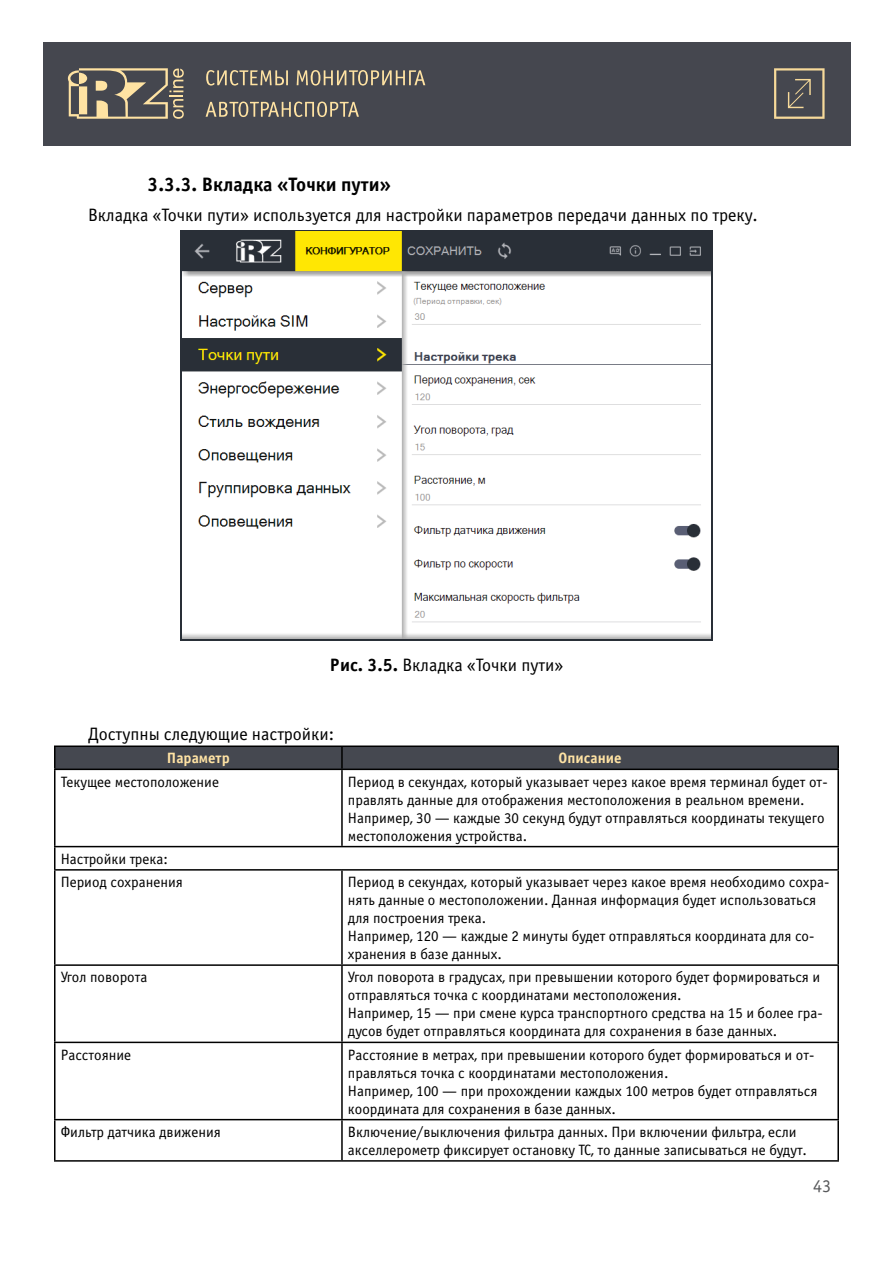
<style>
.page{position:relative;width:893px;height:1263px;background:#fff}
.page>*{position:absolute;margin:0;border:0;box-sizing:border-box;transform-origin:0 0}
.t1{font:700 19.5px "Officina Sans C";color:#000}
.t2{font:18px "Officina Sans C";color:#000}
.t3{font:18px "Officina Sans C";color:#58595b}
.t4{font:15px/18px "Officina Sans C";color:#000}
.t5{font:700 15px "Officina Sans C";color:#ffe3a4}
.s1{font-weight:700}
</style>
<div class="page">
<div style="left:43px;top:42px;width:807px;height:103px;background:#45474f"></div>
<svg style="left:68px;top:68px;width:116px;height:51px"></svg>
<svg style="left:206px;top:70px;width:82px;height:16px"></svg>
<svg style="left:297px;top:70px;width:128px;height:16px"></svg>
<svg style="left:206px;top:102px;width:153px;height:15px"></svg>
<svg style="left:774px;top:68px;width:51px;height:51px"></svg>
<div style="left:56px;top:747px;width:781px;height:22px;background:#454850"></div>
<hr style="left:341px;top:747px;width:2px;height:22px;background:#000">
<hr style="left:341px;top:770px;width:2px;height:76px;background:#000">
<hr style="left:341px;top:871px;width:2px;height:93px;background:#000">
<hr style="left:341px;top:966px;width:2px;height:76px;background:#000">
<hr style="left:341px;top:1043px;width:2px;height:76px;background:#000">
<hr style="left:341px;top:1120px;width:2px;height:40px;background:#000">
<hr style="left:54px;top:745px;width:288px;height:2px;background:#000">
<hr style="left:54px;top:747px;width:2px;height:22px;background:#000">
<hr style="left:342px;top:745px;width:497px;height:2px;background:#000">
<hr style="left:837px;top:747px;width:2px;height:22px;background:#000">
<hr style="left:54px;top:769px;width:288px;height:1px;background:#000">
<hr style="left:54px;top:770px;width:2px;height:76px;background:#000">
<hr style="left:342px;top:769px;width:497px;height:1px;background:#000">
<hr style="left:837px;top:770px;width:2px;height:76px;background:#000">
<hr style="left:54px;top:871px;width:2px;height:93px;background:#000">
<hr style="left:837px;top:871px;width:2px;height:93px;background:#000">
<hr style="left:54px;top:964px;width:288px;height:2px;background:#000">
<hr style="left:54px;top:966px;width:2px;height:76px;background:#000">
<hr style="left:342px;top:964px;width:497px;height:2px;background:#000">
<hr style="left:837px;top:966px;width:2px;height:76px;background:#000">
<hr style="left:54px;top:1042px;width:288px;height:1px;background:#000">
<hr style="left:54px;top:1043px;width:2px;height:76px;background:#000">
<hr style="left:342px;top:1042px;width:497px;height:1px;background:#000">
<hr style="left:837px;top:1043px;width:2px;height:76px;background:#000">
<hr style="left:54px;top:1119px;width:288px;height:1px;background:#000">
<hr style="left:54px;top:1120px;width:2px;height:40px;background:#000">
<hr style="left:342px;top:1119px;width:497px;height:1px;background:#000">
<hr style="left:837px;top:1120px;width:2px;height:40px;background:#000">
<hr style="left:54px;top:1160px;width:288px;height:2px;background:#000">
<hr style="left:342px;top:1160px;width:497px;height:2px;background:#000">
<hr style="left:54px;top:846px;width:288px;height:1px;background:#000">
<hr style="left:54px;top:847px;width:2px;height:22px;background:#000">
<hr style="left:342px;top:846px;width:497px;height:1px;background:#000">
<hr style="left:837px;top:847px;width:2px;height:22px;background:#000">
<hr style="left:54px;top:869px;width:288px;height:2px;background:#000">
<hr style="left:342px;top:869px;width:497px;height:2px;background:#000">
<img style="left:180px;top:230px;width:533px;height:410px">
<h1 class="t1" style="left:148px;top:173px;width:245px">3.3.3. Вкладка «Точки пути»</h1>
<p class="t2" style="left:88px;top:205px;width:671px">Вкладка «Точки пути» используется для настройки параметров передачи данных по треку.</p>
<p class="t2" style="left:330px;top:655px;width:235px"><span class="s1">Рис. 3.5.</span> Вкладка «Точки пути»</p>
<p class="t2" style="left:88px;top:724px;width:248px">Доступны следующие настройки:</p>
<p class="t5" style="left:167px;top:750px;width:64px">Параметр</p>
<p class="t5" style="left:559px;top:750px;width:65px">Описание</p>
<p class="t4" style="left:61px;top:773px;width:160px">Текущее местоположение</p>
<p class="t4" style="left:348px;top:773px;width:481px">Период в секундах, который указывает через какое время терминал будет от&shy;правлять данные для отображения местоположения в реальном времени.<br>Например, 30 — каждые 30 секунд будут отправляться координаты текущего местоположения устройства.</p>
<p class="t4" style="left:61px;top:847px;width:124px;line-height:23.2px">Настройки трека:<br>Период сохранения</p>
<p class="t4" style="left:348px;top:873px;width:483px">Период в секундах, который указывает через какое время необходимо сохра&shy;нять данные о местоположении. Данная информация будет использоваться для построения трека.<br>Например, 120 — каждые 2 минуты будет отправляться координата для со&shy;хранения в базе данных.</p>
<p class="t4" style="left:61px;top:969px;width:88px">Угол поворота</p>
<p class="t4" style="left:348px;top:969px;width:476px">Угол поворота в градусах, при превышении которого будет формироваться и отправляться точка с координатами местоположения.<br>Например, 15 — при смене курса транспортного средства на 15 и более гра&shy;дусов будет отправляться координата для сохранения в базе данных.</p>
<p class="t4" style="left:61px;top:1046px;width:72px">Расстояние</p>
<p class="t4" style="left:348px;top:1046px;width:471px">Расстояние в метрах, при превышении которого будет формироваться и от&shy;правляться точка с координатами местоположения.<br>Например, 100 — при прохождении каждых 100 метров будет отправляться координата для сохранения в базе данных.</p>
<p class="t4" style="left:61px;top:1123px;width:162px">Фильтр датчика движения</p>
<p class="t4" style="left:348px;top:1123px;width:460px">Включение/выключения фильтра данных. При включении фильтра, если акселлерометр фиксирует остановку ТС, то данные записываться не будут.</p>
<p class="t3" style="left:813px;top:1176px;width:19px">43</p>
</div>
